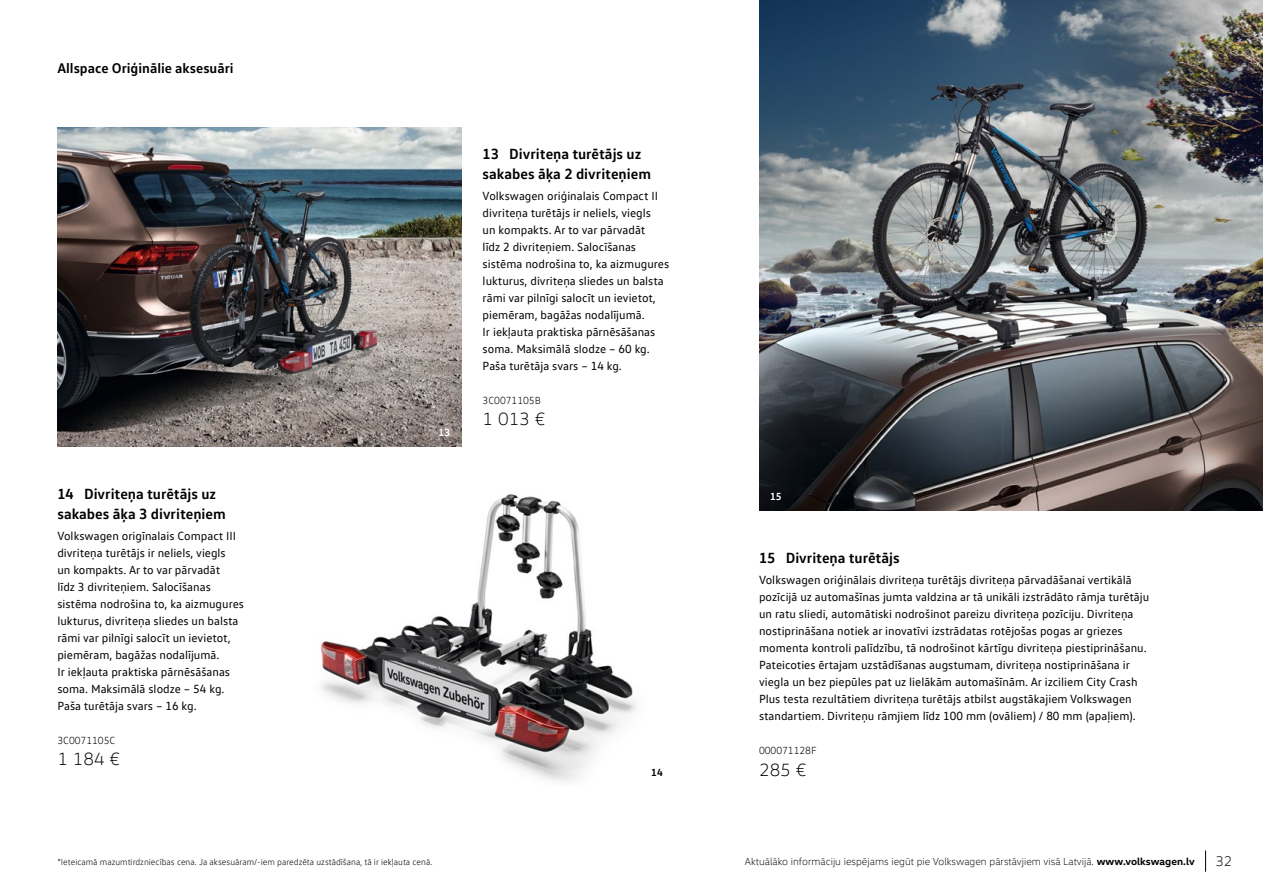
<style>
.page{position:relative;width:1263px;height:893px;background:#fff}
.page>*{position:absolute;margin:0;border:0;box-sizing:border-box;transform-origin:0 0}
.t1{font:300 18px "VW Head";color:#000}
.t2{font:700 15px/19.5px "VW Text";color:#000}
.t3{font:700 14.25px "VW Text";color:#000}
.t4{font:300 14.25px "VW Head";color:#000}
.t5{font:12px/17px "VW Text";color:#000}
.t6{font:300 10.5px "VW Head";color:#000}
.t7{font:300 10.5px "VW Text";color:#000}
.t8{font:700 10.5px "VW Text";color:#fff}
.t9{font:700 10.5px "VW Text";color:#000}
.t10{font:300 9px "VW Text";color:#000}
.s1{font-weight:700}
</style>
<div class="page">
<img style="left:759px;top:0;width:504px;height:510px">
<img style="left:57px;top:128px;width:404px;height:318px">
<img style="left:320px;top:494px;width:317px;height:287px">
<svg style="left:1205px;top:850px;width:1px;height:22px"></svg>
<p class="t3" style="left:57px;top:59px;width:178px">Allspace Oriģinālie aksesuāri</p>
<p class="t8" style="left:439px;top:425px;width:13px">13</p>
<p class="t2" style="left:483px;top:144px;width:170px">13 Divriteņa turētājs uz sakabes āķa 2 divriteņiem</p>
<p class="t5" style="left:483px;top:187px;width:188px">Volkswagen oriģinalais Compact II divriteņa turētājs ir neliels, viegls<br>un kompakts. Ar to var pārvadāt<br>līdz 2 divriteņiem. Salocīšanas sistēma nodrošina to, ka aizmugures lukturus, divriteņa sliedes un balsta rāmi var pilnīgi salocīt un ievietot, piemēram, bagāžas nodalījumā.<br>Ir iekļauta praktiska pārnēsāšanas soma. Maksimālā slodze – 60 kg.<br>Paša turētāja svars – 14 kg.</p>
<p class="t7" style="left:483px;top:394px;width:60px">3C0071105B</p>
<h1 class="t1" style="left:483px;top:408px;width:64px">1 013 €</h1>
<p class="t2" style="left:57px;top:484px;width:160px">14 Divriteņa turētājs uz</p>
<p class="t8" style="left:770px;top:489px;width:13px">15</p>
<p class="t2" style="left:57px;top:503px;width:170px">sakabes āķa 3 divriteņiem</p>
<p class="t5" style="left:57px;top:527px;width:188px">Volkswagen origīnalais Compact III divriteņa turētājs ir neliels, viegls<br>un kompakts. Ar to var pārvadāt<br>līdz 3 divriteņiem. Salocīšanas sistēma nodrošina to, ka aizmugures lukturus, divriteņa sliedes un balsta rāmi var pilnīgi salocīt un ievietot, piemēram, bagāžas nodalījumā.<br>Ir iekļauta praktiska pārnēsāšanas soma. Maksimālā slodze – 54 kg.<br>Paša turētāja svars – 16 kg.</p>
<p class="t7" style="left:57px;top:734px;width:59px">3C0071105C</p>
<h1 class="t1" style="left:57px;top:749px;width:64px">1 184 €</h1>
<p class="t2" style="left:759px;top:547px;width:142px">15 Divriteņa turētājs</p>
<p class="t5" style="left:759px;top:571px;width:392px">Volkswagen oriģinālais divriteņa turētājs divriteņa pārvadāšanai vertikālā pozīcijā uz automašīnas jumta valdzina ar tā unikāli izstrādāto rāmja turētāju un ratu sliedi, automātiski nodrošinot pareizu divriteņa pozīciju. Divriteņa nostiprināšana notiek ar inovatīvi izstrādatas rotējošas pogas ar griezes momenta kontroli palīdzību, tā nodrošinot kārtīgu divriteņa piestiprināšanu.<br>Pateicoties ērtajam uzstādīšanas augstumam, divriteņa nostiprināšana ir viegla un bez piepūles pat uz lielākām automašīnām. Ar izciliem City Crash Plus testa rezultātiem divriteņa turētājs atbilst augstākajiem Volkswagen standartiem. Divriteņu rāmjiem līdz 100 mm (ovāliem) / 80 mm (apaļiem).</p>
<p class="t7" style="left:759px;top:744px;width:59px">000071128F</p>
<h1 class="t1" style="left:759px;top:759px;width:49px">285 €</h1>
<p class="t9" style="left:651px;top:766px;width:13px">14</p>
<p class="t10" style="left:57px;top:856px;width:377px">*Ieteicamā mazumtirdzniecības cena. Ja aksesuāram/-iem paredzēta uzstādīšana, tā ir iekļauta cenā.</p>
<p class="t6" style="left:745px;top:855px;width:451px">Aktuālāko informāciju iespējams iegūt pie Volkswagen pārstāvjiem visā Latvijā. <span class="s1">www.volkswagen.lv</span></p>
<p class="t4" style="left:1215px;top:853px;width:18px">32</p>
</div>
